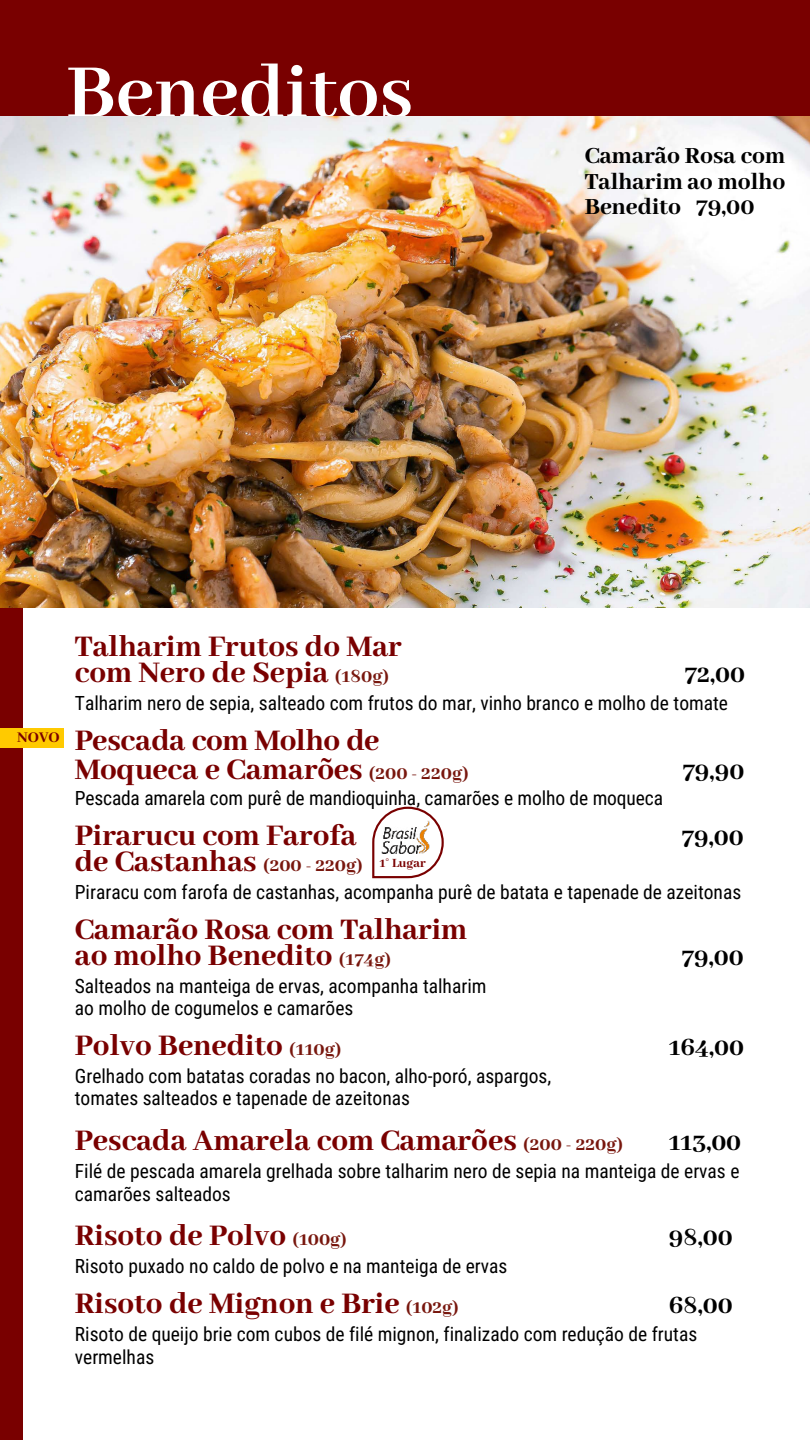
<style>
.page{position:relative;width:810px;height:1440px;background:#fff}
.page>*{position:absolute;margin:0;border:0;box-sizing:border-box;transform-origin:0 0}
.t1{font:700 83.62px "Abhaya Libre";color:#fff}
.t2{font:800 33px/26.2px "Abhaya Libre";color:#790000}
.t3{font:800 27px "Abhaya Libre";color:#000}
.t4{font:800 25.5px/25.5px "Abhaya Libre";color:#000;text-align:justify}
.t5{font:19.5px/22.5px "Roboto Condensed";color:#000}
.t6{font:800 16.35px "Abhaya Libre";color:#790000}
.t7{font:800 13.8px "Abhaya Libre";color:#790000}
.s1{font-size:20.25px;color:#78170e}
</style>
<div class="page">
<div style="left:0;top:0;width:810px;height:116px;background:#790000"></div>
<div style="left:0;top:0;width:22px;height:1440px;background:#790000"></div>
<img style="left:0;top:117px;width:810px;height:490px">
<svg style="left:372px;top:806px;width:72px;height:73px"></svg>
<div style="left:0;top:728px;width:64px;height:20px;background:#ffca00"></div>
<h1 class="t1" style="left:66px;top:47px;width:349px">Beneditos</h1>
<h3 class="t4" style="left:585px;top:144px;width:202px">Camarão Rosa com Talharim ao molho Benedito 79,00</h3>
<p class="t6" style="left:17px;top:729px;width:44px">NOVO</p>
<h2 class="t2" style="left:75px;top:635px;width:328px">Talharim Frutos do Mar com Nero de Sepia <span class="s1">(180g)</span></h2>
<h3 class="t3" style="left:684px;top:660px;width:62px">72,00</h3>
<p class="t5" style="left:75px;top:691px;width:655px">Talharim nero de sepia, salteado com frutos do mar, vinho branco e molho de tomate</p>
<h2 class="t2" style="left:75px;top:727px;width:395px;line-height:28.5px">Pescada com Molho de<br>Moqueca e Camarões <span class="s1">(200 - 220g)</span></h2>
<h3 class="t3" style="left:682px;top:756px;width:64px">79,90</h3>
<p class="t5" style="left:75px;top:786px;width:590px">Pescada amarela com purê de mandioquinha, camarões e molho de moqueca</p>
<h2 class="t2" style="left:75px;top:823px;width:283px">Pirarucu com Farofa</h2>
<h3 class="t3" style="left:681px;top:822px;width:64px">79,00</h3>
<h2 class="t2" style="left:75px;top:849px;width:289px">de Castanhas <span class="s1">(200 - 220g)</span></h2>
<p class="t5" style="left:75px;top:880px;width:668px">Piraracu com farofa de castanhas, acompanha purê de batata e tapenade de azeitonas</p>
<h2 class="t2" style="left:75px;top:917px;width:394px">Camarão Rosa com Talharim ao molho Benedito <span class="s1">(174g)</span></h2>
<p class="t7" style="left:380px;top:855px;width:48px">1° Lugar</p>
<h3 class="t3" style="left:681px;top:942px;width:64px">79,00</h3>
<p class="t5" style="left:75px;top:974px;width:413px">Salteados na manteiga de ervas, acompanha talharim ao molho de cogumelos e camarões</p>
<h2 class="t2" style="left:75px;top:1033px;width:268px">Polvo Benedito <span class="s1">(110g)</span></h2>
<h3 class="t3" style="left:669px;top:1032px;width:77px">164,00</h3>
<p class="t5" style="left:75px;top:1064px;width:478px">Grelhado com batatas coradas no bacon, alho-poró, aspargos, tomates salteados e tapenade de azeitonas</p>
<h2 class="t2" style="left:75px;top:1129px;width:550px">Pescada Amarela com Camarões <span class="s1">(200 - 220g)</span></h2>
<h3 class="t3" style="left:669px;top:1128px;width:74px">113,00</h3>
<p class="t5" style="left:75px;top:1159px;width:666px">Filé de pescada amarela grelhada sobre talharim nero de sepia na manteiga de ervas e camarões salteados</p>
<h2 class="t2" style="left:75px;top:1223px;width:274px">Risoto de Polvo <span class="s1">(100g)</span></h2>
<h3 class="t3" style="left:669px;top:1222px;width:65px">98,00</h3>
<p class="t5" style="left:75px;top:1254px;width:434px">Risoto puxado no caldo de polvo e na manteiga de ervas</p>
<h2 class="t2" style="left:75px;top:1292px;width:386px">Risoto de Mignon e Brie <span class="s1">(102g)</span></h2>
<h3 class="t3" style="left:669px;top:1291px;width:65px">68,00</h3>
<p class="t5" style="left:75px;top:1322px;width:624px">Risoto de queijo brie com cubos de filé mignon, finalizado com redução de frutas vermelhas</p>
</div>
